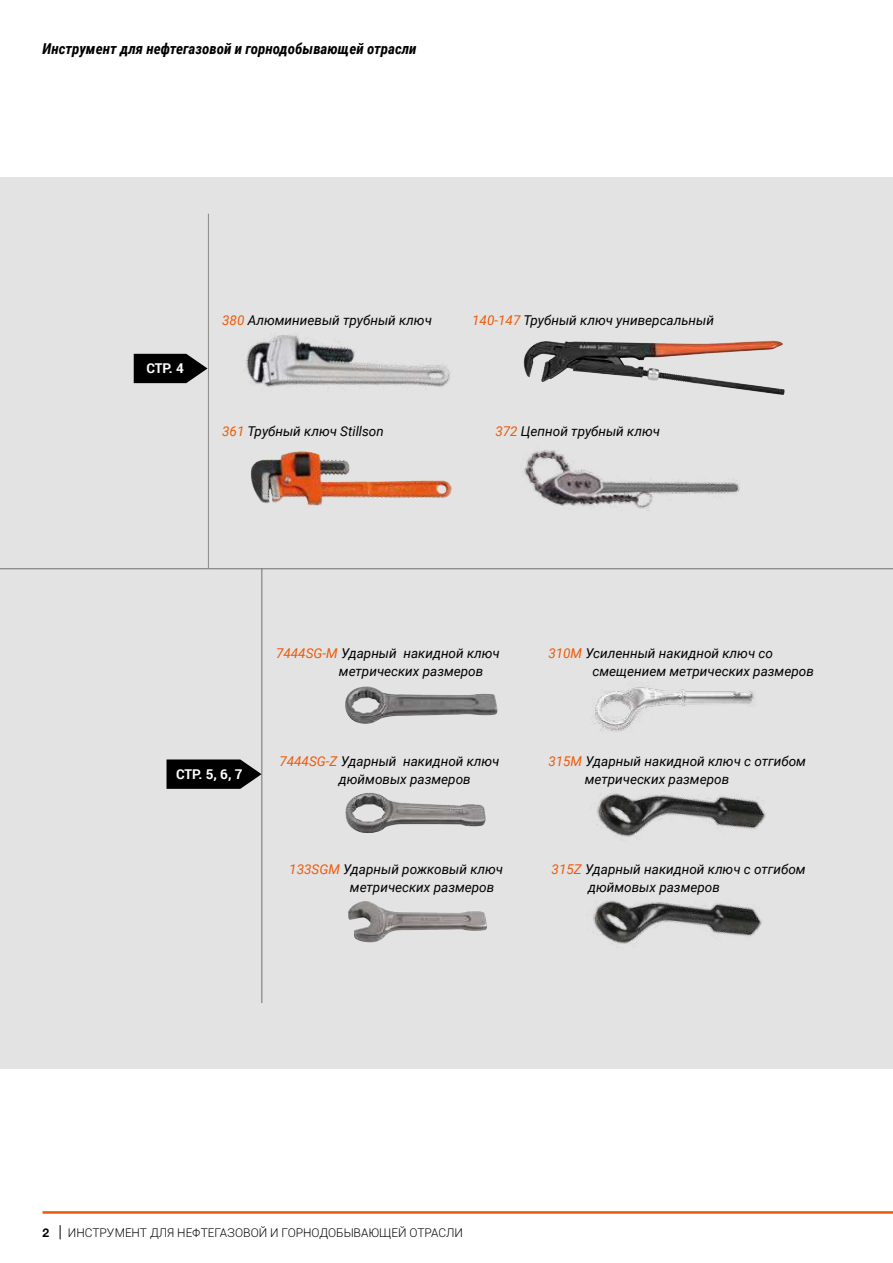
<style>
.page{position:relative;width:893px;height:1263px;background:#fff}
.page>*{position:absolute;margin:0;border:0;box-sizing:border-box;transform-origin:0 0}
.t1{font:italic 700 15px "Roboto Condensed";color:#000}
.t2{font:italic 13.5px/18px "Roboto";color:#000}
.t3{font:700 13.5px "Roboto";letter-spacing:-.01em;color:#fff}
.t4{font:300 12px "Roboto";color:#000}
.t5{font:700 12px "Helvetica Neue";color:#000}
.s1{color:#eb5b0b}
</style>
<div class="page">
<div style="left:0;top:177px;width:893px;height:892px;background:#e4e3e3"></div>
<hr style="left:0;top:568px;width:893px;height:1px;background:#706f6f">
<hr style="left:208px;top:214px;width:1px;height:354px;background:#878786">
<hr style="left:262px;top:569px;width:1px;height:434px;background:#706f6f">
<img style="left:246px;top:335px;width:205px;height:54px">
<img style="left:250px;top:451px;width:202px;height:55px">
<img style="left:524px;top:341px;width:237px;height:41px">
<img style="left:524px;top:450px;width:216px;height:59px">
<img style="left:345px;top:686px;width:153px;height:38px">
<img style="left:345px;top:793px;width:141px;height:40px">
<img style="left:348px;top:901px;width:139px;height:41px">
<img style="left:592px;top:685px;width:164px;height:47px">
<img style="left:597px;top:788px;width:169px;height:49px">
<img style="left:593px;top:900px;width:169px;height:44px">
<svg style="left:134px;top:354px;width:73px;height:29px;background:#1f1f1f"></svg>
<svg style="left:167px;top:759px;width:95px;height:30px;background:#1e1d1d"></svg>
<svg style="left:60px;top:1225px;width:1px;height:14px"></svg>
<svg style="left:43px;top:1211px;width:850px;height:3px;background:#ed722e"></svg>
<p class="t1" style="left:43px;top:38px;width:376px">Инструмент для нефтегазовой и горнодобывающей отрасли</p>
<p class="t3" style="left:146px;top:364px;width:39px">CTP. 4</p>
<p class="t2" style="left:222px;top:310px;width:211px"><span class="s1">380</span> Алюминиевый трубный ключ</p>
<p class="t2" style="left:222px;top:421px;width:163px"><span class="s1">361</span> Трубный ключ Stillson</p>
<p class="t2" style="left:472px;top:310px;width:243px"><span class="s1">140-147</span> Трубный ключ универсальный</p>
<p class="t2" style="left:495px;top:421px;width:166px"><span class="s1">372</span> Цепной трубный ключ</p>
<p class="t3" style="left:176px;top:769px;width:68px">CTP. 5, 6, 7</p>
<p class="t2" style="left:339px;top:644px;width:162px;text-indent:-63px"><span class="s1">7444SG-M</span> Ударный накидной ключ метрических размеров</p>
<p class="t2" style="left:339px;top:752px;width:162px;text-indent:-60px"><span class="s1">7444SG-Z</span> Ударный накидной ключ дюймовых размеров</p>
<p class="t2" style="left:350px;top:860px;width:155px;text-indent:-61px"><span class="s1">133SGM</span> Ударный рожковый ключ метрических размеров</p>
<p class="t2" style="left:592px;top:644px;width:223px;text-indent:-44px"><span class="s1">310M</span> Усиленный накидной ключ со смещением метрических размеров</p>
<p class="t2" style="left:585px;top:752px;width:223px;text-indent:-36px"><span class="s1">315M</span> Ударный накидной ключ с отгибом метрических размеров</p>
<p class="t2" style="left:588px;top:860px;width:219px;text-indent:-36px"><span class="s1">315Z</span> Ударный накидной ключ с отгибом дюймовых размеров</p>
<p class="t5" style="left:43px;top:1226px;width:8px">2</p>
<p class="t4" style="left:68px;top:1224px;width:397px">ИНСТРУМЕНТ ДЛЯ НЕФТЕГАЗОВОЙ И ГОРНОДОБЫВАЮЩЕЙ ОТРАСЛИ</p>
</div>
